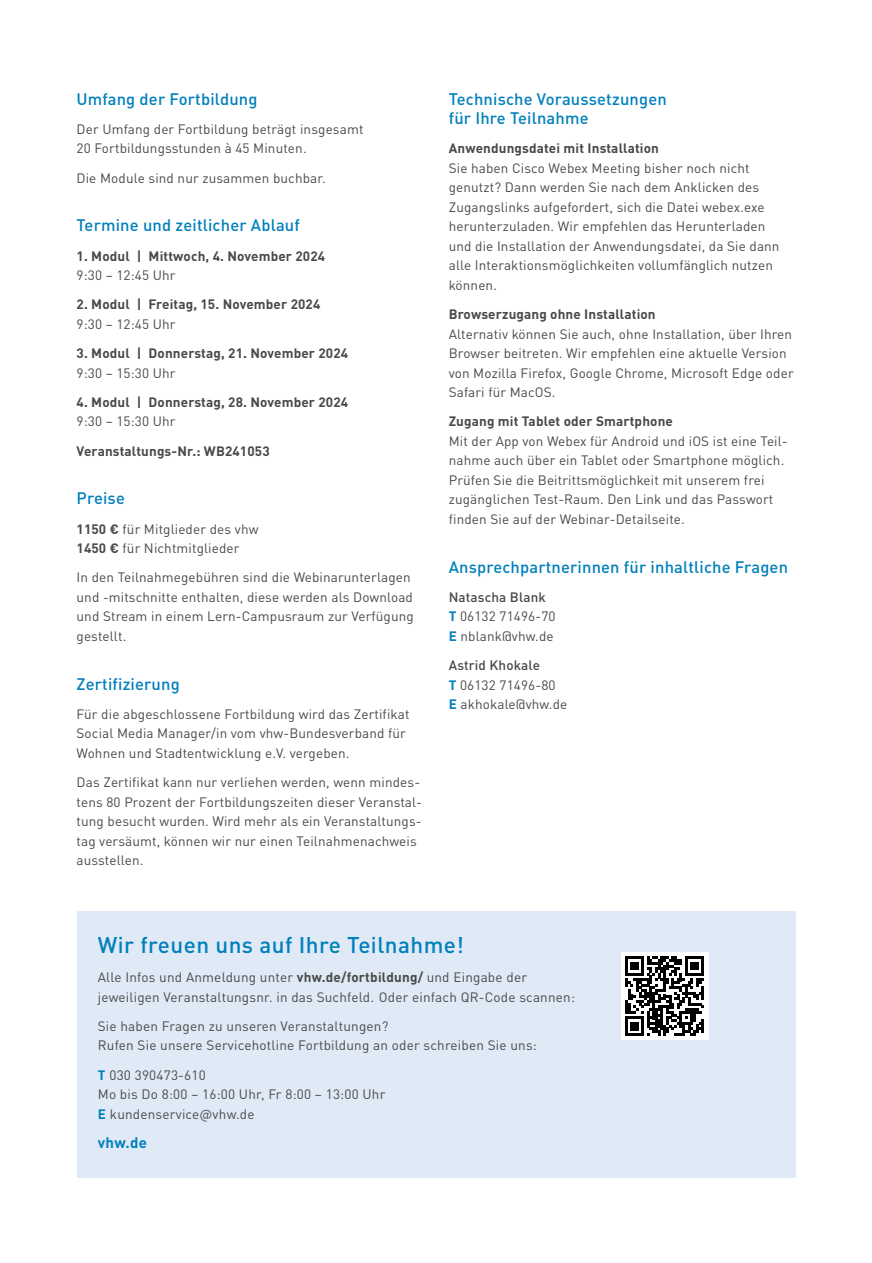
<style>
.page{position:relative;width:872px;height:1263px;background:#fff}
.page>*{position:absolute;margin:0;border:0;box-sizing:border-box;transform-origin:0 0}
.t1{font:500 22.5px "DIN Pro";letter-spacing:.02em;color:#0080bc}
.t2{font:500 16.5px/19.5px "DIN Pro";letter-spacing:.01em;color:#0080bc}
.t3{font:700 15px "DIN Pro";color:#0080bc}
.t4{font:13.5px/19.5px "DIN Pro";letter-spacing:.01em;color:#494948}
.t5{font:700 13.5px "DIN Pro";letter-spacing:.01em;color:#494948}
.s1{font-weight:700}
.s2{font-weight:500}
.s3{font-weight:700;color:#0080bc}
</style>
<div class="page">
<div style="left:77px;top:911px;width:718px;height:267px;background:#dfeaf6"></div>
<div style="left:621px;top:952px;width:87px;height:88px;background:#fff"></div>
<svg style="left:625px;top:1035px;width:71px;height:1px"></svg>
<svg style="left:625px;top:956px;width:79px;height:79px"></svg>
<hr style="left:701px;top:1019px;width:3px;height:14px;background:#000">
<p class="t2" style="left:77px;top:87px;width:182px">Umfang der Fortbildung</p>
<p class="t4" style="left:77px;top:118px;width:288px">Der Umfang der Fortbildung beträgt insgesamt<br>20 Fortbildungsstunden à 45 Minuten.</p>
<p class="t4" style="left:77px;top:167px;width:251px">Die Module sind nur zusammen buchbar.</p>
<p class="t2" style="left:77px;top:214px;width:225px">Termine und zeitlicher Ablauf</p>
<p class="t5" style="left:77px;top:244px;width:250px">1. Modul | Mittwoch, 4. November 2024</p>
<p class="t4" style="left:77px;top:264px;width:100px">9:30 – 12:45 Uhr</p>
<p class="t5" style="left:77px;top:293px;width:245px">2. Modul | Freitag, 15. November 2024</p>
<p class="t4" style="left:77px;top:313px;width:100px">9:30 – 12:45 Uhr</p>
<p class="t5" style="left:77px;top:342px;width:273px">3. Modul | Donnerstag, 21. November 2024</p>
<p class="t4" style="left:77px;top:362px;width:100px">9:30 – 15:30 Uhr</p>
<p class="t5" style="left:77px;top:391px;width:273px">4. Modul | Donnerstag, 28. November 2024</p>
<p class="t4" style="left:77px;top:410px;width:100px">9:30 – 15:30 Uhr</p>
<p class="t5" style="left:77px;top:439px;width:195px">Veranstaltungs-Nr.: WB241053</p>
<p class="t2" style="left:77px;top:487px;width:50px">Preise</p>
<p class="t4" style="left:77px;top:518px;width:183px"><span class="s1">1150 €</span> für Mitglieder des vhw<br><span class="s1">1450 €</span> für Nichtmitglieder</p>
<p class="t4" style="left:77px;top:566px;width:339px">In den Teilnahmegebühren sind die Webinarunterlagen und -mitschnitte enthalten, diese werden als Download und Stream in einem Lern-Campusraum zur Verfügung gestellt.</p>
<p class="t2" style="left:77px;top:672px;width:105px">Zertifizierung</p>
<p class="t4" style="left:77px;top:703px;width:334px">Für die abgeschlossene Fortbildung wird das Zertifikat<br>Social Media Manager/in vom vhw-Bundesverband für<br>Wohnen und Stadtentwicklung e.V. vergeben.</p>
<p class="t4" style="left:77px;top:771px;width:347px">Das Zertifikat kann nur verliehen werden, wenn mindes&shy;tens 80 Prozent der Fortbildungszeiten dieser Veranstal&shy;tung besucht wurden. Wird mehr als ein Veranstaltungs&shy;tag versäumt, können wir nur einen Teilnahmenachweis ausstellen.</p>
<p class="t2" style="left:449px;top:87px;width:219px">Technische Voraussetzungen für Ihre Teilnahme</p>
<p class="t5" style="left:449px;top:137px;width:212px">Anwendungsdatei mit Installation</p>
<p class="t4" style="left:449px;top:157px;width:332px">Sie haben Cisco Webex Meeting bisher noch nicht genutzt? Dann werden Sie nach dem Anklicken des Zugangslinks aufgefordert, sich die Datei webex.exe herunterzuladen. Wir empfehlen das Herunterladen und die Installation der Anwendungsdatei, da Sie dann alle Interaktionsmöglichkeiten vollumfänglich nutzen können.</p>
<p class="t5" style="left:449px;top:303px;width:208px">Browserzugang ohne Installation</p>
<p class="t4" style="left:449px;top:323px;width:346px">Alternativ können Sie auch, ohne Installation, über Ihren Browser beitreten. Wir empfehlen eine aktuelle Version von Mozilla Firefox, Google Chrome, Microsoft Edge oder Safari für MacOS.</p>
<p class="t5" style="left:449px;top:410px;width:226px">Zugang mit Tablet oder Smartphone</p>
<p class="t4" style="left:449px;top:430px;width:340px">Mit der App von Webex für Android und iOS ist eine Teil&shy;nahme auch über ein Tablet oder Smartphone möglich.<br>Prüfen Sie die Beitrittsmöglichkeit mit unserem frei zugänglichen Test-Raum. Den Link und das Passwort finden Sie auf der Webinar-Detailseite.</p>
<p class="t2" style="left:449px;top:555px;width:341px">Ansprechpartnerinnen für inhaltliche Fragen</p>
<p class="t4" style="left:449px;top:586px;width:108px"><span class="s2">Natascha Blank<br></span><span class="s3">T</span> 06132 71496-70<br><span class="s3">E</span> nblank@vhw.de</p>
<p class="t4" style="left:449px;top:654px;width:120px"><span class="s2">Astrid Khokale<br></span><span class="s3">T</span> 06132 71496-80<br><span class="s3">E</span> akhokale@vhw.de</p>
<h1 class="t1" style="left:98px;top:926px;width:367px">Wir freuen uns auf Ihre Teilnahme!</h1>
<p class="t4" style="left:98px;top:966px;width:479px">Alle Infos und Anmeldung unter <span class="s1">vhw.de/fortbildung/</span> und Eingabe der jeweiligen Veranstaltungsnr. in das Suchfeld. Oder einfach QR-Code scannen:</p>
<p class="t4" style="left:98px;top:1015px;width:440px">Sie haben Fragen zu unseren Veranstaltungen?<br>Rufen Sie unsere Servicehotline Fortbildung an oder schreiben Sie uns:</p>
<p class="t4" style="left:98px;top:1064px;width:289px"><span class="s3">T</span> 030 390473-610<br>Mo bis Do 8:00 – 16:00 Uhr, Fr 8:00 – 13:00 Uhr<br><span class="s3">E</span> kundenservice@vhw.de</p>
<p class="t3" style="left:98px;top:1130px;width:51px">vhw.de</p>
</div>
